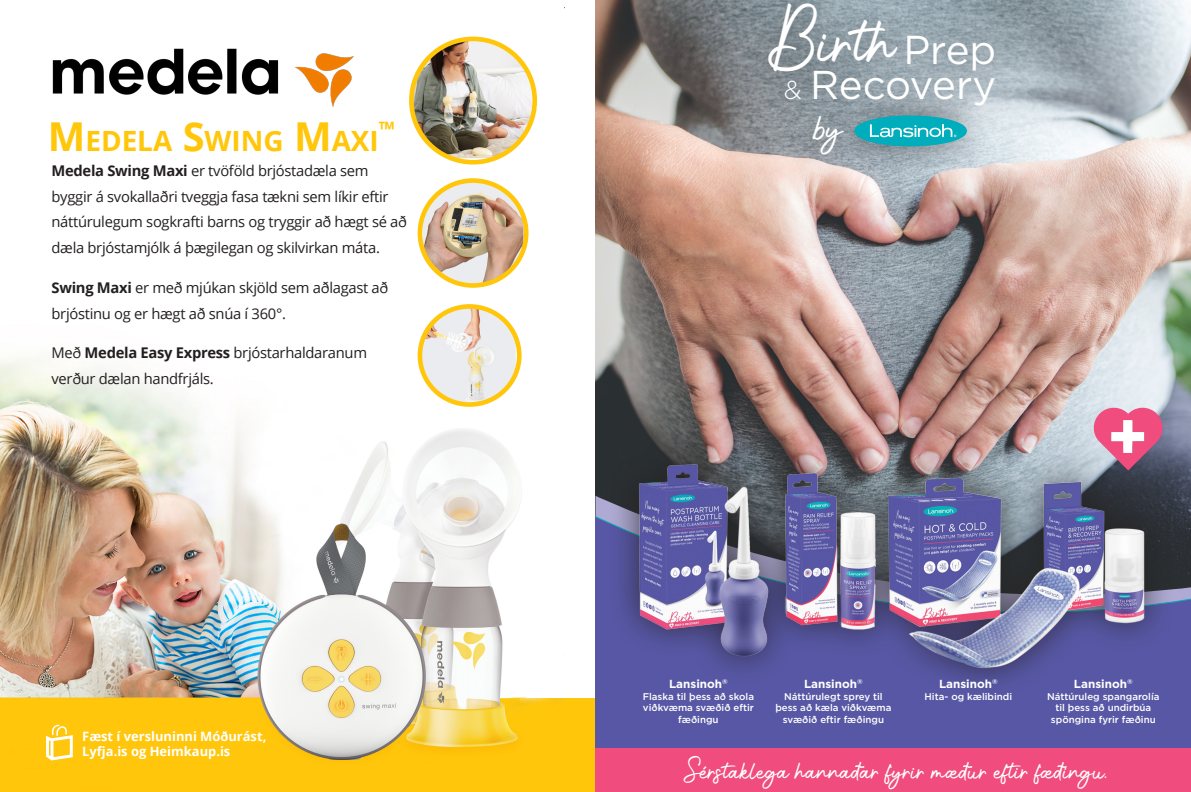
<style>
.page{position:relative;width:1191px;height:792px;background:#fff}
.page>*{position:absolute;margin:0;border:0;box-sizing:border-box;transform-origin:0 0}
.t1{font:40.2px/34.5px "Gotham";letter-spacing:-.005em;color:#fff;text-align:right}
.t2{font:40.2px "Photoshoot";color:#fff}
.t3{font:700 27.9px "Open Sans";color:#ffc60a}
.t4{font:23px "Photoshoot";color:#fff}
.t5{font:700 21.2px "Open Sans";color:#ffc60a}
.t6{font:15.7px "Photoshoot";color:#fff}
.t7{font:14.8px/25.8px "Open Sans";letter-spacing:-.02em;color:#231f20}
.t8{font:700 12.9px/15.5px "Open Sans";color:#fff}
.t9{font:700 11.7px "Gotham";color:#fff}
.t10{font:500 9.7px/11.7px "Gotham";color:#fff;text-align:center}
.s1{font-size:39.8px}
.s2{font-weight:700}
.s3{font-weight:300;font-size:25.9px}
</style>
<div class="page">
<img style="left:0;top:84px;width:564px;height:708px">
<img style="left:51px;top:48px;width:304px;height:60px">
<img style="left:411px;top:39px;width:124px;height:119px">
<div style="left:409px;top:37px;width:128px;height:128px;border:5px solid #ffc60a;border-radius:50%"></div>
<img style="left:423px;top:183px;width:100px;height:100px">
<div style="left:417px;top:178px;width:111px;height:110px;border:5px solid #ffc60a;border-radius:50%"></div>
<img style="left:420px;top:306px;width:96px;height:96px">
<div style="left:417px;top:304px;width:104px;height:103px;border:5px solid #ffc60a;border-radius:50%"></div>
<svg style="left:46px;top:725px;width:27px;height:35px"></svg>
<div style="left:564px;top:697px;width:31px;height:95px;background:#ffc60a"></div>
<div style="left:527px;top:657px;width:80px;height:40px;background:#fff"></div>
<img style="left:595px;top:0;width:596px;height:399px">
<svg style="left:595px;top:399px;width:596px;height:23px;background:#a08986"></svg>
<svg style="left:595px;top:422px;width:596px;height:326px;background:#5f5b98"></svg>
<div style="left:608px;top:435px;width:565px;height:262px;background:#231f20;opacity:.75"></div>
<img style="left:624px;top:461px;width:544px;height:216px">
<svg style="left:1093px;top:408px;width:69px;height:62px;background:#d17a9b"></svg>
<div style="left:595px;top:748px;width:596px;height:44px;background:#f04c7e"></div>
<div style="left:738px;top:0;width:286px;height:183px;background:#231f20;opacity:.58"></div>
<svg style="left:854px;top:115px;width:113px;height:31px;background:#3ab3bf"></svg>
<svg style="left:963px;top:766px;width:9px;height:2px"></svg>
<svg style="left:855px;top:766px;width:10px;height:2px"></svg>
<svg style="left:1057px;top:766px;width:10px;height:2px"></svg>
<h2 class="t3" style="left:48px;top:121px;width:332px"><span class="s1">M</span>EDELA <span class="s1">S</span>WING <span class="s1">M</span>AXI</h2>
<h3 class="t5" style="left:379px;top:114px;width:17px">™</h3>
<p class="t7" style="left:52px;top:157px;width:357px"><span class="s2">Medela Swing Maxi</span> er tvöföld brjóstadæla sem byggir á svokallaðri tveggja fasa tækni sem líkir eftir náttúrulegum sogkrafti barns og tryggir að hægt sé að dæla brjóstamjólk á þægilegan og skilvirkan máta.</p>
<p class="t7" style="left:52px;top:274px;width:338px"><span class="s2">Swing Maxi</span> er með mjúkan skjöld sem aðlagast að brjóstinu og er hægt að snúa í 360°.</p>
<p class="t7" style="left:52px;top:340px;width:317px">Með <span class="s2">Medela Easy Express</span> brjóstarhaldaranum verður dælan handfrjáls.</p>
<p class="t8" style="left:82px;top:728px;width:186px">Fæst í versluninni Móðurást,<br>Lyfja.is og Heimkaup.is</p>
<h1 class="t2" style="left:768px;top:23px;width:129px">Birth</h1>
<h1 class="t1" style="left:784px;top:32px;width:214px">Prep<br><span class="s3">&amp;</span> Recovery</h1>
<h3 class="t4" style="left:814px;top:117px;width:30px">by</h3>
<p class="t9" style="left:669px;top:677px;width:60px">Lansinoh<sup>®</sup></p>
<p class="t10" style="left:643px;top:690px;width:113px">Flaska til þess að skola viðkvæma svæðið eftir fæðingu</p>
<p class="t9" style="left:804px;top:677px;width:60px">Lansinoh<sup>®</sup></p>
<p class="t10" style="left:775px;top:690px;width:118px">Náttúrulegt sprey til þess að kæla viðkvæma svæðið eftir fæðingu</p>
<p class="t9" style="left:939px;top:677px;width:60px">Lansinoh<sup>®</sup></p>
<p class="t10" style="left:924px;top:690px;width:89px">Hita- og kælibindi</p>
<p class="t9" style="left:1074px;top:677px;width:60px">Lansinoh<sup>®</sup></p>
<p class="t10" style="left:1047px;top:690px;width:114px">Náttúruleg spangarolía til þess að undirbúa spöngina fyrir fæðinu</p>
<p class="t6" style="left:684px;top:764px;width:425px">Sérstaklega hannadar fyrir mædur eftir fædingu.</p>
</div>
